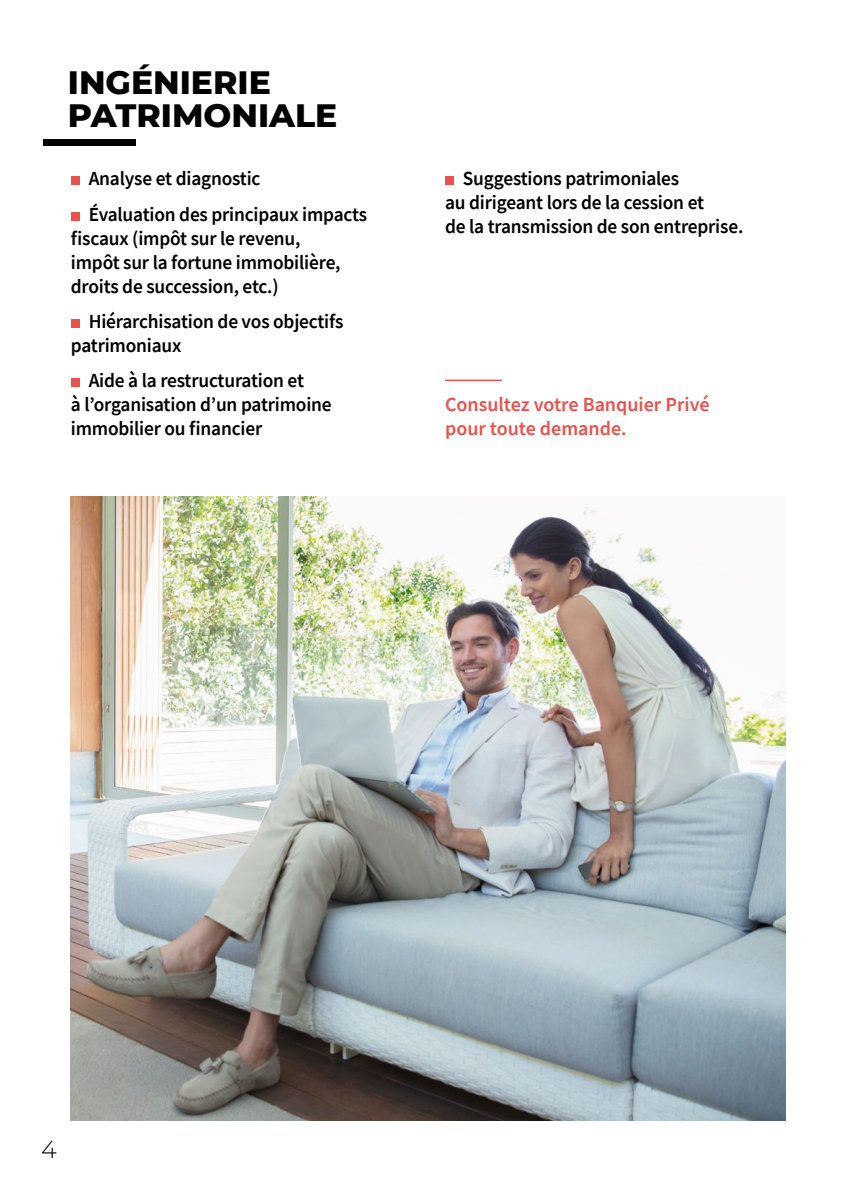
<style>
.page{position:relative;width:842px;height:1191px;background:#fff}
.page>*{position:absolute;margin:0;border:0;box-sizing:border-box;transform-origin:0 0}
.t1{font:800 33px/33px "Montserrat";color:#000}
.t2{font:300 24px "Montserrat";color:#000}
.t3{font:600 20px/24px "Source Sans Pro";letter-spacing:-.01em;color:#000}
.t4{font:600 20px/24px "Source Sans Pro";color:#ea504c}
</style>
<div class="page">
<div style="left:43px;top:140px;width:92px;height:6px;background:#000"></div>
<div style="left:71px;top:177px;width:8px;height:8px;background:#ea504c"></div>
<div style="left:71px;top:212px;width:8px;height:8px;background:#ea504c"></div>
<div style="left:71px;top:319px;width:8px;height:9px;background:#ea504c"></div>
<div style="left:71px;top:379px;width:8px;height:8px;background:#ea504c"></div>
<div style="left:445px;top:177px;width:9px;height:8px;background:#ea504c"></div>
<hr style="left:445px;top:379px;width:57px;height:2px;background:#ea504c">
<img style="left:71px;top:496px;width:714px;height:624px">
<h1 class="t1" style="left:68px;top:63px;width:271px">INGÉNIERIE<br>PATRIMONIALE</h1>
<p class="t3" style="left:89px;top:161px;width:280px;line-height:35.4px">Analyse et diagnostic<br>Évaluation des principaux impacts</p>
<p class="t3" style="left:71px;top:226px;width:271px">fiscaux (impôt sur le revenu, impôt sur la fortune immobilière, droits de succession, etc.)</p>
<p class="t3" style="left:71px;top:309px;width:274px;text-indent:18px">Hiérarchisation de vos objectifs patrimoniaux</p>
<p class="t3" style="left:71px;top:368px;width:262px;text-indent:18px">Aide à la restructuration et<br>à l’organisation d’un patrimoine immobilier ou financier</p>
<p class="t3" style="left:445px;top:166px;width:297px;text-indent:18px">Suggestions patrimoniales<br>au dirigeant lors de la cession et<br>de la transmission de son entreprise.</p>
<p class="t4" style="left:445px;top:392px;width:266px">Consultez votre Banquier Privé pour toute demande.</p>
<p class="t2" style="left:41px;top:1132px;width:17px">4</p>
</div>
